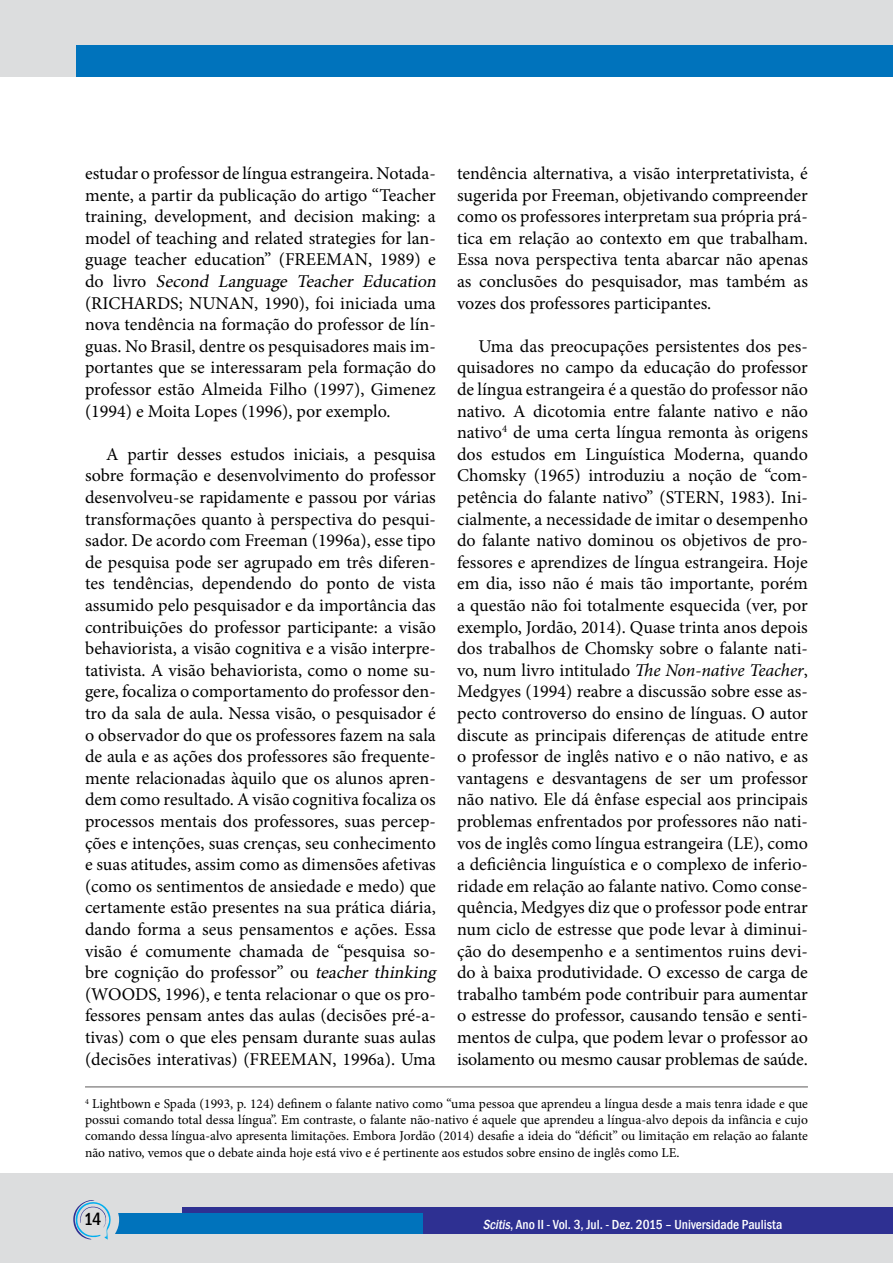
<style>
.page{position:relative;width:893px;height:1263px;background:#fff}
.page>*{position:absolute;margin:0;border:0;box-sizing:border-box;transform-origin:0 0}
.t1{font:18px/21.6px "Minion Pro";color:#000}
.t2{font:500 condensed 18px "Franklin Gothic";color:#000}
.t3{font:13.5px/16.2px "Minion Pro";color:#000;text-align:justify}
.t4{font:500 condensed 13.5px "Franklin Gothic";color:#fff}
.s1{font-style:italic}
</style>
<div class="page">
<div style="left:0;top:0;width:893px;height:77px;background:#dcddde"></div>
<div style="left:77px;top:45px;width:816px;height:32px;background:#0073bc"></div>
<div style="left:0;top:1174px;width:893px;height:89px;background:#dcddde"></div>
<div style="left:182px;top:1208px;width:711px;height:26px;background:#2e3092"></div>
<div style="left:115px;top:1214px;width:308px;height:20px;background:#0073bc"></div>
<svg style="left:73px;top:1200px;width:46px;height:40px"></svg>
<hr style="left:85px;top:1086px;width:723px;height:1px;background:#939191">
<p class="t1" style="left:85px;top:162px;width:357px">estudar o professor de língua estrangeira. Notada&shy;mente, a partir da publicação do artigo “Teacher training, development, and decision making: a model of teaching and related strategies for lan&shy;guage teacher education” (FREEMAN, 1989) e d o l i v r o <span class="s1">Second Language Teacher Education </span>(RICHARDS; NUNAN, 1990), foi iniciada uma nova tendência na formação do professor de lín&shy;guas. No Brasil, dentre os pesquisadores mais im&shy;portantes que se interessaram pela formação do professor estão Almeida Filho (1997), Gimenez (1994) e Moita Lopes (1996), por exemplo.</p>
<p class="t1" style="left:85px;top:443px;width:357px;text-indent:21px">A partir desses estudos iniciais, a pesquisa sobre formação e desenvolvimento do professor desenvolveu-se rapidamente e passou por várias transformações quanto à perspectiva do pesqui&shy;sador. De acordo com Freeman (1996a), esse tipo de pesquisa pode ser agrupado em três diferen&shy;tes tendências, dependendo do ponto de vista assumido pelo pesquisador e da importância das contribuições do professor participante: a visão behaviorista, a visão cognitiva e a visão interpre&shy;tativista. A visão behaviorista, como o nome su&shy;gere, focaliza o comportamento do professor den&shy;tro da sala de aula. Nessa visão, o pesquisador é o observador do que os professores fazem na sala de aula e as ações dos professores são frequente&shy;mente relacionadas àquilo que os alunos apren&shy;dem como resultado. A visão cognitiva focaliza os processos mentais dos professores, suas percep&shy;ções e intenções, suas crenças, seu conhecimento e suas atitudes, assim como as dimensões afetivas (como os sentimentos de ansiedade e medo) que certamente estão presentes na sua prática diária, dando forma a seus pensamentos e ações. Essa visão é comumente chamada de “pesquisa so&shy;bre cognição do professor” ou <span class="s1">teacher thinking </span>(WOODS, 1996), e tenta relacionar o que os pro&shy;fessores pensam antes das aulas (decisões pré-a&shy;tivas) com o que eles pensam durante suas aulas (decisões interativas) (FREEMAN, 1996a). Uma</p>
<p class="t1" style="left:457px;top:162px;width:352px;text-align:justify">tendência alternativa, a visão interpretativista, é sugerida por Freeman, objetivando compreender como os professores interpretam sua própria prá&shy;tica em relação ao contexto em que trabalham.<br>Essa nova perspectiva tenta abarcar não apenas as conclusões do pesquisador, mas também as vozes dos professores participantes.</p>
<p class="t1" style="left:457px;top:335px;width:352px;text-align:justify;text-indent:21px">Uma das preocupações persistentes dos pes&shy;quisadores no campo da educação do professor de língua estrangeira é a questão do professor não nativo. A dicotomia entre falante nativo e não nativo<sup>4</sup> de uma certa língua remonta às origens dos estudos em Linguística Moderna, quando Chomsky (1965) introduziu a noção de “com&shy;petência do falante nativo” (STERN, 1983). Ini&shy;cialmente, a necessidade de imitar o desempenho do falante nativo dominou os objetivos de pro&shy;fessores e aprendizes de língua estrangeira. Hoje em dia, isso não é mais tão importante, porém a questão não foi totalmente esquecida (ver, por exemplo, Jordão, 2014). Quase trinta anos depois dos trabalhos de Chomsky sobre o falante nati&shy;vo, num livro intitulado <span class="s1">The Non-native Teacher</span>, Medgyes (1994) reabre a discussão sobre esse as&shy;pecto controverso do ensino de línguas. O autor discute as principais diferenças de atitude entre o professor de inglês nativo e o não nativo, e as vantagens e desvantagens de ser um professor não nativo. Ele dá ênfase especial aos principais problemas enfrentados por professores não nati&shy;vos de inglês como língua estrangeira (LE), como a deficiência linguística e o complexo de inferio&shy;ridade em relação ao falante nativo. Como conse&shy;quência, Medgyes diz que o professor pode entrar num ciclo de estresse que pode levar à diminui&shy;ção do desempenho e a sentimentos ruins devi&shy;do à baixa produtividade. O excesso de carga de trabalho também pode contribuir para aumentar o estresse do professor, causando tensão e senti&shy;mentos de culpa, que podem levar o professor ao isolamento ou mesmo causar problemas de saúde.</p>
<p class="t3" style="left:85px;top:1096px;width:724px"><sup>4</sup> Lightbown e Spada (1993, p. 124) definem o falante nativo como “uma pessoa que aprendeu a língua desde a mais tenra idade e que possui comando total dessa língua”. Em contraste, o falante não-nativo é aquele que aprendeu a língua-alvo depois da infância e cujo comando dessa língua-alvo apresenta limitações. Embora Jordão (2014) desafie a ideia do “déficit” ou limitação em relação ao falante não nativo, vemos que o debate ainda hoje está vivo e é pertinente aos estudos sobre ensino de inglês como LE.</p>
<p class="t2" style="left:84px;top:1207px;width:19px">14</p>
<p class="t4" style="left:483px;top:1215px;width:301px"><span class="s1">Scitis</span>, Ano II - Vol. 3, Jul. - Dez. 2015 – Universidade Paulista</p>
</div>
